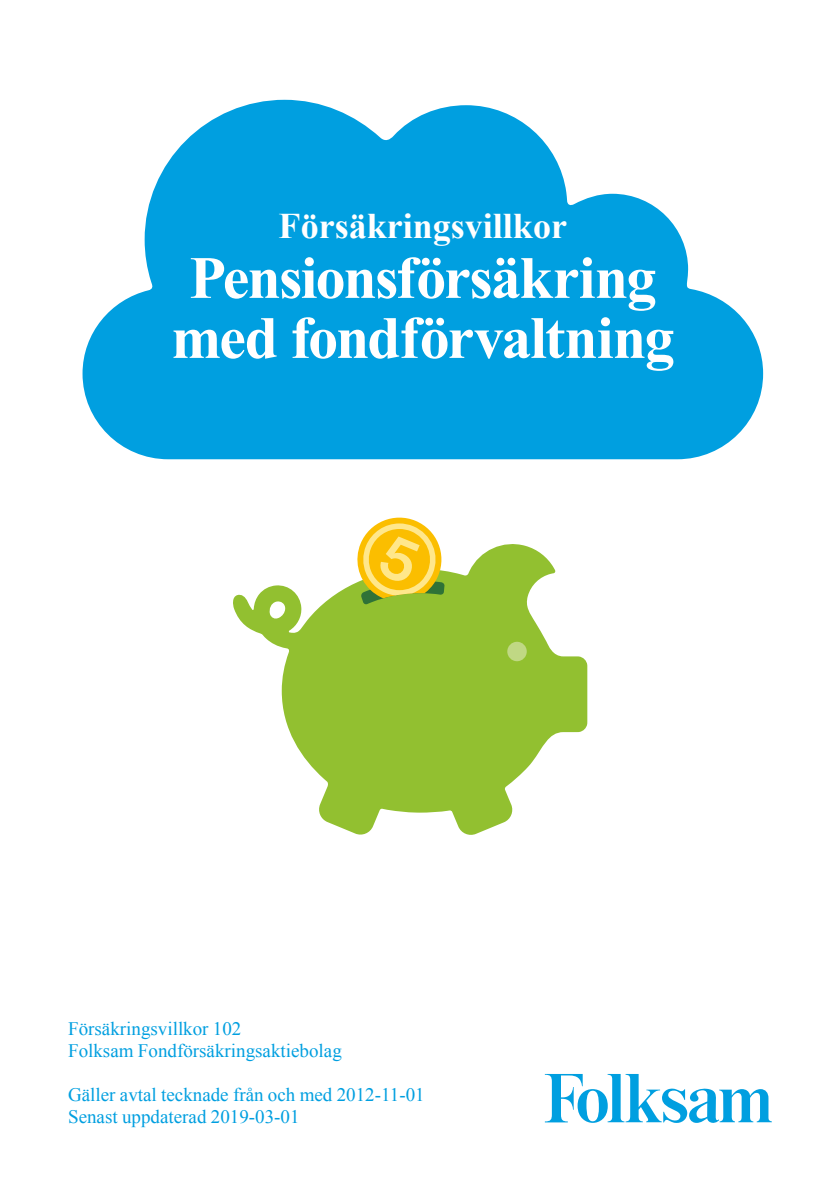
<style>
.page{position:relative;width:840px;height:1191px;background:#fff}
.page>*{position:absolute;margin:0;border:0;box-sizing:border-box;transform-origin:0 0}
.t1{font:700 60px/60px "Times New Roman";letter-spacing:-.03em;color:#fff;text-align:center}
.t2{font:700 36px "Times New Roman";color:#fff}
.t3{font:19px/22px "Times New Roman";color:#009fe0}
</style>
<div class="page">
<svg style="left:544px;top:1074px;width:227px;height:49px"></svg>
<svg style="left:82px;top:100px;width:680px;height:359px;fill:#009fe0"></svg>
<svg style="left:233px;top:544px;width:354px;height:291px;fill:#92c030"></svg>
<div style="left:507px;top:642px;width:19px;height:19px;background:#c0d884;border-radius:50%"></div>
<svg style="left:353px;top:517px;width:94px;height:88px"></svg>
<h2 class="t2" style="left:278px;top:201px;width:290px">Försäkringsvillkor</h2>
<h1 class="t1" style="left:171px;top:246px;width:504px">Pensionsförsäkring med fondförvaltning</h1>
<p class="t3" style="left:68px;top:1017px;width:275px">Försäkringsvillkor 102<br>Folksam Fondförsäkringsaktiebolag</p>
<p class="t3" style="left:68px;top:1083px;width:358px">Gäller avtal tecknade från och med 2012-11-01<br>Senast uppdaterad 2019-03-01</p>
</div>
